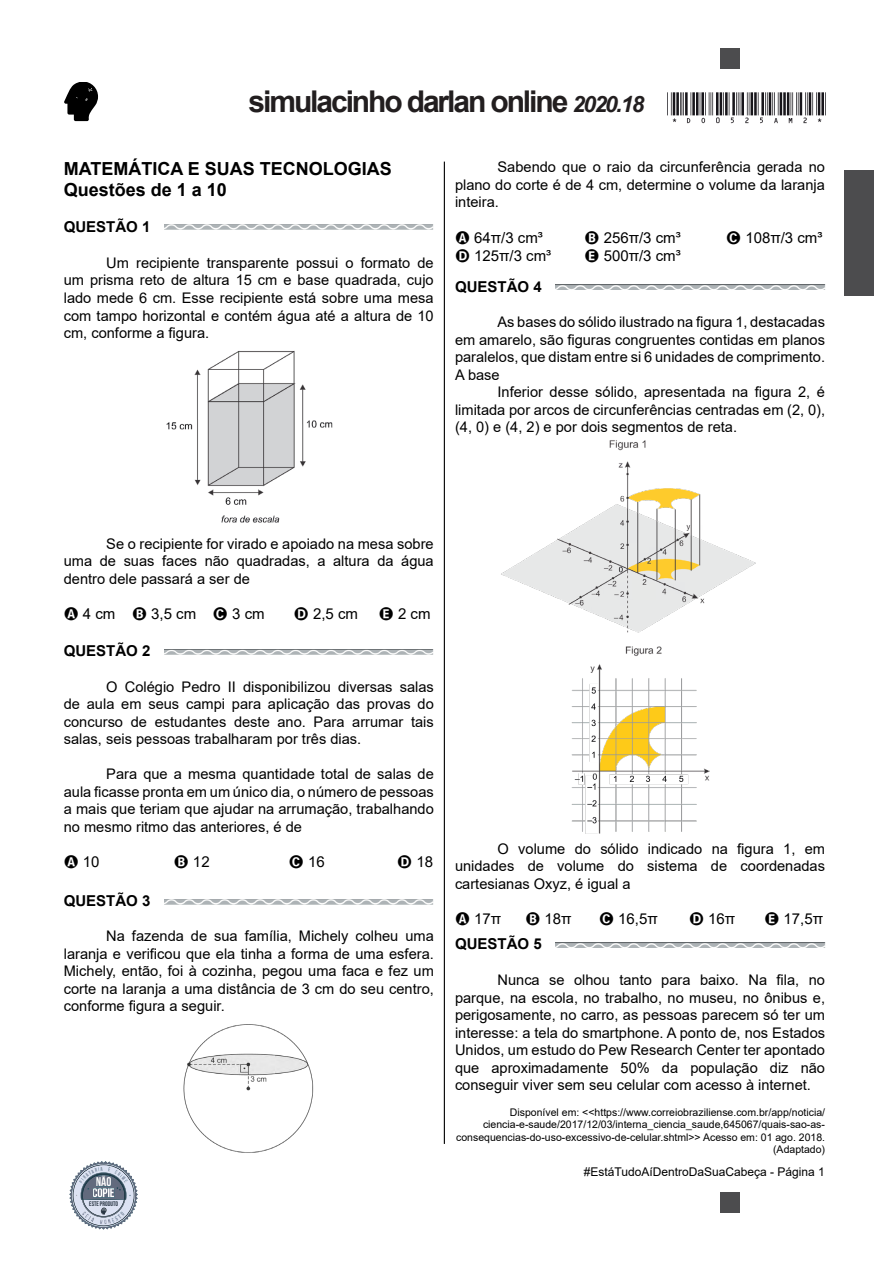
<style>
.page{position:relative;width:893px;height:1263px;background:#fff}
.page>*{position:absolute;margin:0;border:0;box-sizing:border-box;transform-origin:0 0}
.t1{font:700 30px "Arial";letter-spacing:-.07em;color:#221e1f}
.t2{font:700 18px/21.6px "Arial";color:#000}
.t3{font:15px "Arial";color:#000}
.t4{font:700 15px "Arial";color:#000}
.t5{font:14.7px/17.5px "Arial";color:#000;text-align:justify}
.t6{font:700 12.75px "Bebas Neue";color:#fff}
.t7{font:12px "Arial";color:#000}
.t8{font:10.5px/12.6px "Arial";color:#000;text-align:right}
.t9{font:700 6.6px "Bebas Neue";color:#293543}
.s1{font-style:italic;font-size:22.5px}
</style>
<div class="page">
<hr style="left:444px;top:162px;width:1px;height:982px;background:#000">
<div style="left:720px;top:1192px;width:19px;height:20px;background:#4c4c4e"></div>
<div style="left:845px;top:170px;width:29px;height:126px;background:#4c4c4e"></div>
<div style="left:721px;top:48px;width:19px;height:21px;background:#4c4c4e"></div>
<img style="left:667px;top:92px;width:159px;height:32px">
<svg style="left:64px;top:82px;width:34px;height:39px"></svg>
<img style="left:165px;top:649px;width:269px;height:6px">
<img style="left:165px;top:899px;width:269px;height:5px">
<img style="left:556px;top:285px;width:270px;height:5px">
<img style="left:556px;top:942px;width:270px;height:6px">
<img style="left:165px;top:224px;width:269px;height:5px">
<img style="left:166px;top:350px;width:167px;height:173px">
<img style="left:183px;top:1024px;width:131px;height:129px">
<img style="left:501px;top:440px;width:255px;height:193px">
<img style="left:571px;top:646px;width:139px;height:188px">
<svg style="left:69px;top:1161px;width:69px;height:69px"></svg>
<h1 class="t1" style="left:249px;top:81px;width:397px">simulacinho darlan online <span class="s1">2020.18</span></h1>
<p class="t2" style="left:64px;top:158px;width:330px">MATEMÁTICA E SUAS TECNOLOGIAS<br>Questões de 1 a 10</p>
<p class="t4" style="left:64px;top:216px;width:88px">QUESTÃO 1</p>
<p class="t5" style="left:64px;top:254px;width:371px;text-indent:43px">Um recipiente transparente possui o formato de um prisma reto de altura 15 cm e base quadrada, cujo lado mede 6 cm. Esse recipiente está sobre uma mesa com tampo horizontal e contém água até a altura de 10 cm, conforme a figura.</p>
<p class="t5" style="left:455px;top:158px;width:371px;text-indent:43px">Sabendo que o raio da circunferência gerada no plano do corte é de 4 cm, determine o volume da laranja inteira.</p>
<p class="t3" style="left:474px;top:227px;width:70px">64π/3 cm³</p>
<p class="t3" style="left:604px;top:227px;width:79px">256π/3 cm³</p>
<p class="t3" style="left:745px;top:227px;width:79px">108π/3 cm³</p>
<p class="t3" style="left:474px;top:245px;width:79px">125π/3 cm³</p>
<p class="t3" style="left:604px;top:245px;width:79px">500π/3 cm³</p>
<p class="t4" style="left:455px;top:276px;width:88px">QUESTÃO 4</p>
<p class="t5" style="left:455px;top:313px;width:372px;text-indent:43px">As bases do sólido ilustrado na figura 1, destacadas em amarelo, são figuras congruentes contidas em planos paralelos, que distam entre si 6 unidades de comprimento.<br>A base</p>
<p class="t5" style="left:455px;top:383px;width:372px;text-indent:43px">Inferior desse sólido, apresentada na figura 2, é limitada por arcos de circunferências centradas em (2, 0), (4, 0) e (4, 2) e por dois segmentos de reta.</p>
<p class="t5" style="left:64px;top:535px;width:371px;text-indent:43px">Se o recipiente for virado e apoiado na mesa sobre uma de suas faces não quadradas, a altura da água dentro dele passará a ser de</p>
<p class="t3" style="left:83px;top:604px;width:34px">4 cm</p>
<p class="t3" style="left:151px;top:604px;width:47px">3,5 cm</p>
<p class="t3" style="left:232px;top:604px;width:34px">3 cm</p>
<p class="t3" style="left:313px;top:604px;width:47px">2,5 cm</p>
<p class="t3" style="left:398px;top:604px;width:34px">2 cm</p>
<p class="t4" style="left:64px;top:640px;width:88px">QUESTÃO 2</p>
<p class="t5" style="left:64px;top:677px;width:372px;text-indent:43px">O Colégio Pedro II disponibilizou diversas salas de aula em seus campi para aplicação das provas do concurso de estudantes deste ano. Para arrumar tais salas, seis pessoas trabalharam por três dias.</p>
<p class="t5" style="left:64px;top:765px;width:372px;text-indent:43px">Para que a mesma quantidade total de salas de aula ficasse pronta em um único dia, o número de pessoas a mais que teriam que ajudar na arrumação, trabalhando no mesmo ritmo das anteriores, é de</p>
<p class="t3" style="left:83px;top:852px;width:18px">10</p>
<p class="t3" style="left:193px;top:852px;width:18px">12</p>
<p class="t3" style="left:308px;top:852px;width:18px">16</p>
<p class="t3" style="left:416px;top:852px;width:18px">18</p>
<p class="t4" style="left:64px;top:890px;width:88px">QUESTÃO 3</p>
<p class="t5" style="left:64px;top:927px;width:372px;text-indent:43px">Na fazenda de sua família, Michely colheu uma laranja e verificou que ela tinha a forma de uma esfera.<br>Michely, então, foi à cozinha, pegou uma faca e fez um corte na laranja a uma distância de 3 cm do seu centro, conforme figura a seguir.</p>
<p class="t6" style="left:96px;top:1175px;width:17px">NÃO</p>
<p class="t9" style="left:89px;top:1200px;width:30px">ESTE PRODUTO</p>
<p class="t5" style="left:455px;top:840px;width:372px;text-indent:43px">O volume do sólido indicado na figura 1, em unidades de volume do sistema de coordenadas cartesianas Oxyz, é igual a</p>
<p class="t3" style="left:474px;top:909px;width:29px">17π</p>
<p class="t3" style="left:544px;top:909px;width:29px">18π</p>
<p class="t3" style="left:618px;top:909px;width:41px">16,5π</p>
<p class="t3" style="left:708px;top:909px;width:29px">16π</p>
<p class="t3" style="left:784px;top:909px;width:41px">17,5π</p>
<p class="t4" style="left:455px;top:934px;width:88px">QUESTÃO 5</p>
<p class="t5" style="left:455px;top:971px;width:372px;text-indent:43px">Nunca se olhou tanto para baixo. Na fila, no parque, na escola, no trabalho, no museu, no ônibus e, perigosamente, no carro, as pessoas parecem só ter um interesse: a tela do smartphone. A ponto de, nos Estados Unidos, um estudo do Pew Research Center ter apontado que aproximadamente 50% da população diz não conseguir viver sem seu celular com acesso à internet.</p>
<p class="t8" style="left:456px;top:1105px;width:370px">Disponível em: &lt;&lt;https://www.correiobraziliense.com.br/app/noticia/ ciencia-e-saude/2017/12/03/interna_ciencia_saude,645067/quais-sao-as&shy;consequencias-do-uso-excessivo-de-celular.shtml&gt;&gt; Acesso em: 01 ago. 2018. (Adaptado)</p>
<p class="t7" style="left:584px;top:1163px;width:243px">#EstáTudoAíDentroDaSuaCabeça - Página 1</p>
</div>
